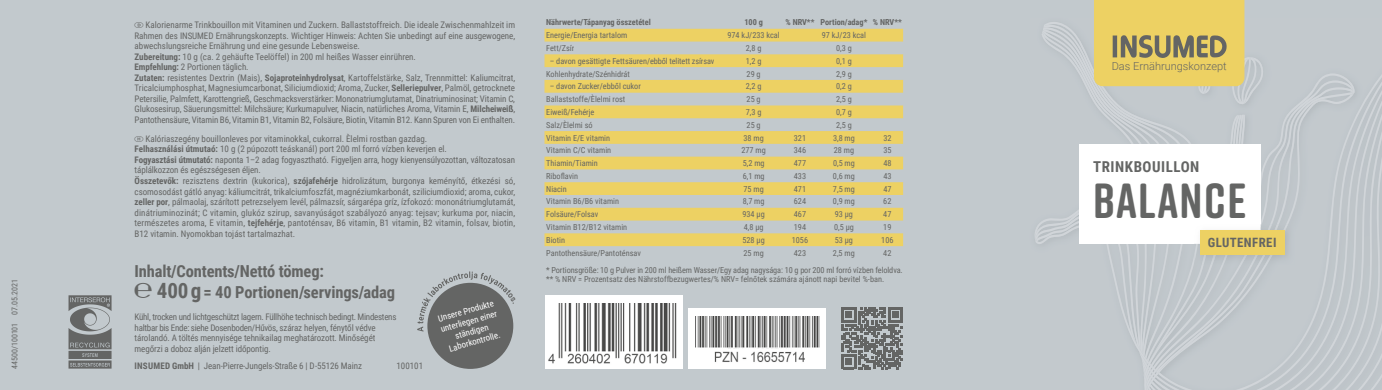
<style>
.page{position:relative;width:1382px;height:390px;background:#fff}
.page>*{position:absolute;margin:0;border:0;box-sizing:border-box;transform-origin:0 0}
.t1{font:700 49.2px "Rift Soft";letter-spacing:.03em;color:#646564}
.t2{font:700 16.5px/21px "Roboto Condensed";letter-spacing:-.01em;color:#646564}
.t3{font:700 15px "Roboto Condensed";letter-spacing:.035em;color:#646564}
.t4{font:700 12.75px "Roboto Condensed";letter-spacing:.035em;color:#646564}
.t5{font:300 10.95px "Roboto";color:#646564}
.t6{font:9px/10.5px "Roboto Condensed";letter-spacing:-.005em;color:#646564}
.t7{font:8.85px/10.6px "Roboto Condensed";color:#fff;text-align:center}
.t8{font:8.25px/17.5px "Roboto Condensed";color:#646564}
.t9{font:700 8.25px "Roboto Condensed";color:#646564}
.t10{font:7.95px "Roboto Condensed";color:#646564}
.s1{font-weight:700}
.s2{font-size:21px}
</style>
<div class="page">
<div style="left:0;top:0;width:1382px;height:389px;background:#c2c9cd"></div>
<svg style="left:1144px;top:114px;width:238px;height:275px"></svg>
<svg style="left:1035px;top:0;width:320px;height:351px"></svg>
<div style="left:545px;top:295px;width:137px;height:73px;background:#fff"></div>
<img style="left:548px;top:303px;width:129px;height:61px">
<div style="left:688px;top:307px;width:138px;height:61px;background:#fff"></div>
<img style="left:695px;top:316px;width:125px;height:31px">
<img style="left:714px;top:351px;width:91px;height:11px">
<svg style="left:69px;top:295px;width:43px;height:73px"></svg>
<svg style="left:841px;top:307px;width:62px;height:61px"></svg>
<svg style="left:544px;top:29px;width:359px;height:217px"></svg>
<svg style="left:544px;top:54px;width:359px;height:13px;background:#ebd065"></svg>
<div style="left:427px;top:282px;width:86px;height:86px;background:#646564;border-radius:50%"></div>
<svg style="left:417px;top:271px;width:98px;height:60px"></svg>
<p class="t10" style="left:9px;top:368px;width:91px;rotate:-90deg">44500/100101 07.05.2021</p>
<p class="t6" style="left:135px;top:19px;width:382px;text-indent:11px">Kalorienarme Trinkbouillon mit Vitaminen und Zuckern. Ballaststoffreich. Die ideale Zwischen mahlzeit im Rahmen des INSUMED Ernährungskonzepts. Wichtiger Hinweis: Achten Sie unbedingt auf eine ausgewogene, abwechslungsreiche Ernährung und eine gesunde Lebensweise.<br><span class="s1">Zubereitung:</span> 10 g (ca. 2 gehäufte Teelöffel) in 200 ml heißes Wasser einrühren.<br><span class="s1">Empfehlung:</span> 2 Portionen täglich.<br><span class="s1">Zutaten:</span> resistentes Dextrin (Mais), <span class="s1">Sojaproteinhydrolysat</span>, Kartoffelstärke, Salz, Trennmittel: Kaliumcitrat, Tricalciumphosphat, Magnesiumcarbonat, Siliciumdioxid; Aroma, Zucker, <span class="s1">Selleriepulver</span>, Palmöl, getrocknete Petersilie, Palmfett, Karottengrieß, Geschmacksverstärker: Mononatriumglutamat, Dinatriuminosinat; Vitamin C, Glukose sirup, Säuerungsmittel: Milchsäure; Kurkumapulver, Niacin, natürliches Aroma, Vitamin E, <span class="s1">Milcheiweiß</span>, Panto thensäure, Vitamin B6, Vitamin B1, Vitamin B2, Folsäure, Biotin, Vitamin B12. Kann Spuren von Ei enthalten.</p>
<p class="t6" style="left:135px;top:133px;width:382px">★ Kalóriaszegény bouillonleves por vitaminokkal, cukorral. Èlelmi rostban gazdag.<br><span class="s1">Felhasználási útmutaó:</span> 10 g (2 púpozott teáskanál) port 200 ml forró vízben keverjen el.<br><span class="s1">Fogyasztási útmutató:</span> naponta 1–2 adag fogyasztható. Figyeljen arra, hogy kienyensúlyozottan, változatosan táplálkozzon és egészségesen éljen.<br><span class="s1">Összetevők:</span> rezisztens dextrin (kukorica), <span class="s1">szójafehérje</span> hidrolizátum, burgonya keményítő, étkezési só, csomosodást gátló anyag: káliumcitrát, trikalciumfoszfát, magnéziumkarbonát, sziliciumdioxid; aroma, cukor, <span class="s1">zeller por</span>, pálmaolaj, szárított petrezselyem levél, pálmazsír, sárgarépa gríz, ízfokozó: mononátriumglutamát, dinátriuminozinát; C vitamin, glukóz szirup, savanyúságot szabályozó anyag: tejsav; kurkuma por, niacin, természetes aroma, E vitamin, <span class="s1">tejfehérje</span>, pantoténsav, B6 vitamin, B1 vitamin, B2 vitamin, folsav, biotin, B12 vitamin. Nyomokban tojást tartalmazhat.</p>
<h2 class="t2" style="left:157px;top:260px;width:240px;text-indent:-22px">Inhalt/Contents/Nettó tömeg:<br><span class="s2">400 g</span>= 40 Portionen/servings/adag</h2>
<p class="t6" style="left:135px;top:310px;width:263px">Kühl, trocken und lichtgeschützt lagern. Füllhöhe technisch bedingt. Mindestens haltbar bis Ende: siehe Dosen boden/Hűvös, száraz helyen, fénytől védve tárolandó. A töltés mennyisége tehnikailag meghatározott. Minőségét megőrzi a doboz alján jelzett időpontig.</p>
<p class="t6" style="left:135px;top:359px;width:229px"><span class="s1">INSUMED GmbH</span> | Jean-Pierre-Jungels-Straße 6 | D-55126 Mainz</p>
<p class="t6" style="left:396px;top:359px;width:28px">100101</p>
<p class="t7" style="left:436px;top:313px;width:60px;rotate:-16deg">Unsere Produkte unterliegen einer ständigen<br>Laborkontrolle.</p>
<p class="t9" style="left:546px;top:17px;width:106px">Nährwerte/Tápanyag összetétel</p>
<p class="t9" style="left:744px;top:17px;width:20px">100 g</p>
<p class="t9" style="left:785px;top:17px;width:118px">% NRV** Portion/adag* % NRV**</p>
<p class="t8" style="left:546px;top:26px;width:83px">Energie/Energia tartalom</p>
<p class="t8" style="left:727px;top:26px;width:54px">974 kJ/233 kcal</p>
<p class="t8" style="left:822px;top:26px;width:46px">97 kJ/23 kcal</p>
<p class="t8" style="left:546px;top:39px;width:30px">Fett/Zsír</p>
<p class="t8" style="left:746px;top:39px;width:17px">2,8 g</p>
<p class="t8" style="left:836px;top:39px;width:17px">0,3 g</p>
<p class="t8" style="left:550px;top:52px;width:166px">– davon gesättigte Fettsäuren/ebből telitett zsírsav</p>
<p class="t8" style="left:746px;top:52px;width:17px">1,2 g</p>
<p class="t8" style="left:836px;top:52px;width:17px">0,1 g</p>
<p class="t8" style="left:546px;top:64px;width:85px">Kohlenhydrate/Szénhidrát</p>
<p class="t8" style="left:747px;top:64px;width:16px">29 g</p>
<p class="t8" style="left:836px;top:64px;width:17px">2,9 g</p>
<p class="t8" style="left:550px;top:77px;width:93px">– davon Zucker/ebből cukor</p>
<p class="t8" style="left:746px;top:77px;width:17px">2,2 g</p>
<p class="t8" style="left:836px;top:77px;width:17px">0,2 g</p>
<p class="t8" style="left:546px;top:90px;width:81px">Ballaststoffe/Èlelmi rost</p>
<p class="t8" style="left:747px;top:90px;width:16px">25 g</p>
<p class="t8" style="left:836px;top:90px;width:17px">2,5 g</p>
<p class="t8" style="left:546px;top:103px;width:50px">Eiweiß/Fehérje</p>
<p class="t8" style="left:746px;top:103px;width:17px">7,3 g</p>
<p class="t8" style="left:836px;top:103px;width:17px">0,7 g</p>
<p class="t8" style="left:546px;top:115px;width:48px">Salz/Èlelmi só</p>
<p class="t8" style="left:747px;top:115px;width:16px">25 g</p>
<p class="t8" style="left:836px;top:115px;width:17px">2,5 g</p>
<p class="t8" style="left:546px;top:128px;width:65px">Vitamin E/E vitamin</p>
<p class="t8" style="left:743px;top:128px;width:22px">38 mg</p>
<p class="t8" style="left:794px;top:128px;width:14px">321</p>
<p class="t8" style="left:833px;top:128px;width:23px">3,8 mg</p>
<p class="t8" style="left:883px;top:128px;width:10px">32</p>
<p class="t8" style="left:546px;top:141px;width:67px">Vitamin C/C vitamin</p>
<p class="t8" style="left:741px;top:141px;width:26px">277 mg</p>
<p class="t8" style="left:794px;top:141px;width:14px">346</p>
<p class="t8" style="left:834px;top:141px;width:22px">28 mg</p>
<p class="t8" style="left:883px;top:141px;width:10px">35</p>
<p class="t8" style="left:546px;top:154px;width:53px">Thiamin/Tiamin</p>
<p class="t8" style="left:743px;top:154px;width:23px">5,2 mg</p>
<p class="t8" style="left:794px;top:154px;width:14px">477</p>
<p class="t8" style="left:833px;top:154px;width:23px">0,5 mg</p>
<p class="t8" style="left:883px;top:154px;width:10px">48</p>
<p class="t8" style="left:546px;top:166px;width:33px">Riboflavin</p>
<p class="t8" style="left:743px;top:166px;width:23px">6,1 mg</p>
<p class="t8" style="left:794px;top:166px;width:14px">433</p>
<p class="t8" style="left:833px;top:166px;width:23px">0,6 mg</p>
<p class="t8" style="left:883px;top:166px;width:10px">43</p>
<p class="t8" style="left:546px;top:179px;width:22px">Niacin</p>
<p class="t8" style="left:743px;top:179px;width:22px">75 mg</p>
<p class="t8" style="left:794px;top:179px;width:14px">471</p>
<p class="t8" style="left:833px;top:179px;width:23px">7,5 mg</p>
<p class="t8" style="left:883px;top:179px;width:10px">47</p>
<p class="t8" style="left:546px;top:192px;width:74px">Vitamin B6/B6 vitamin</p>
<p class="t8" style="left:743px;top:192px;width:23px">8,7 mg</p>
<p class="t8" style="left:794px;top:192px;width:14px">624</p>
<p class="t8" style="left:833px;top:192px;width:23px">0,9 mg</p>
<p class="t8" style="left:883px;top:192px;width:10px">62</p>
<p class="t8" style="left:546px;top:205px;width:54px">Folsäure/Folsav</p>
<p class="t8" style="left:742px;top:205px;width:24px">934 µg</p>
<p class="t8" style="left:794px;top:205px;width:14px">467</p>
<p class="t8" style="left:835px;top:205px;width:20px">93 µg</p>
<p class="t8" style="left:883px;top:205px;width:10px">47</p>
<p class="t8" style="left:546px;top:217px;width:83px">Vitamin B12/B12 vitamin</p>
<p class="t8" style="left:744px;top:217px;width:21px">4,8 µg</p>
<p class="t8" style="left:794px;top:217px;width:14px">194</p>
<p class="t8" style="left:834px;top:217px;width:21px">0,5 µg</p>
<p class="t8" style="left:883px;top:217px;width:10px">19</p>
<p class="t8" style="left:546px;top:230px;width:20px">Biotin</p>
<p class="t8" style="left:742px;top:230px;width:24px">528 µg</p>
<p class="t8" style="left:792px;top:230px;width:18px">1056</p>
<p class="t8" style="left:835px;top:230px;width:20px">53 µg</p>
<p class="t8" style="left:881px;top:230px;width:14px">106</p>
<p class="t8" style="left:546px;top:243px;width:96px">Pantothensäure/Pantoténsav</p>
<p class="t8" style="left:743px;top:243px;width:22px">25 mg</p>
<p class="t8" style="left:794px;top:243px;width:14px">423</p>
<p class="t8" style="left:833px;top:243px;width:23px">2,5 mg</p>
<p class="t8" style="left:546px;top:243px;width:358px;text-indent:337px">42<br>* Portionsgröße: 10 g Pulver in 200 ml heißem Wasser/Egy adag nagysága: 10 g por 200 ml forró vízben feloldva.</p>
<p class="t8" style="left:546px;top:269px;width:339px">** % NRV = Prozentsatz des Nährstoffbezugwertes/% NRV= felnőtek számára ajánott napi bevitel %-ban.</p>
<p class="t5" style="left:1112px;top:58px;width:116px">Das Ernährungskonzept</p>
<h3 class="t3" style="left:1093px;top:156px;width:108px">TRINKBOUILLON</h3>
<h1 class="t1" style="left:1093px;top:165px;width:155px">BALANCE</h1>
<h3 class="t4" style="left:1208px;top:233px;width:70px">GLUTENFREI</h3>
</div>
